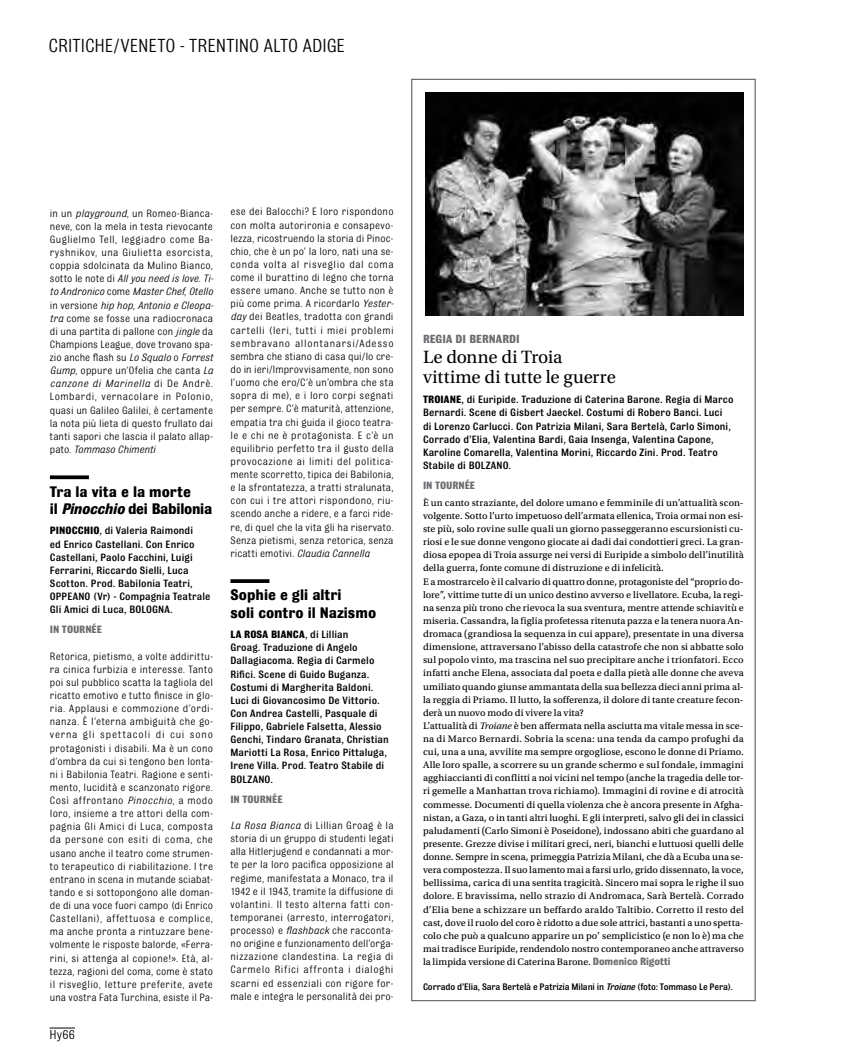
<style>
.page{position:relative;width:851px;height:1063px;background:#fff}
.page>*{position:absolute;margin:0;border:0;box-sizing:border-box;transform-origin:0 0}
.t1{font:20px "Bulldog";letter-spacing:-.005em;color:#000}
.t2{font:18.75px/20px "Utopia Std";letter-spacing:-.005em;color:#000}
.t3{font:700 16.25px/17.5px "Bulldog";color:#000}
.t4{font:13.75px "Bulldog";color:#000}
.t5{font:700 12.5px "Bulldog";color:#6d6e71}
.t6{font:11.25px/13.1px "Bulldog";letter-spacing:.01em;color:#000;text-align:justify}
.t7{font:500 11.25px/13.1px "Bulldog";letter-spacing:.01em;color:#000}
.t8{font:700 11.25px "Bulldog";color:#6d6e71}
.t9{font:10px/13.1px "Utopia Std Capt";letter-spacing:.005em;color:#000}
.t10{font:500 10px "Bulldog";letter-spacing:-.01em;color:#000}
.s1{font-style:italic}
.s2{font-weight:700}
.s3{font-family:"Utopia Std";font-style:italic}
.s4{font-family:"Bulldog";font-weight:700;font-size:11.25px;color:#6d6e71}
</style>
<div class="page">
<svg style="left:50px;top:1028px;width:25px;height:1px"></svg>
<img style="left:425px;top:92px;width:318px;height:223px">
<svg style="left:50px;top:475px;width:39px;height:4px"></svg>
<svg style="left:230px;top:579px;width:39px;height:4px"></svg>
<p class="t1" style="left:49px;top:35px;width:75px">criticHE/venet</p>
<p class="t1" style="left:165px;top:35px;width:34px">o - trent</p>
<p class="t1" style="left:235px;top:35px;width:97px">inoalto adige</p>
<p class="t6" style="left:50px;top:206px;width:165px">in un <span class="s1">playground</span>, un Romeo-Bianca&shy;neve, con la mela in testa rievocante Guglielmo Tell, leggiadro come Ba&shy;ryshnikov, una Giulietta esorcista, coppia sdolcinata da Mulino Bianco, sotto le note di <span class="s1">All you need is love</span>. <span class="s1">Ti&shy;to Andronico</span> come <span class="s1">Master Chef</span>, <span class="s1">Otello </span>in versione <span class="s1">hip hop</span>, <span class="s1">Antonio e Cleopa&shy;tra</span> come se fosse una radiocronaca di una partita di pallone con <span class="s1">jingle</span> da Champions League, dove trovano spa&shy;zio anche flash su <span class="s1">Lo Squalo</span> o <span class="s1">Forrest Gump</span>, oppure un’Ofelia che canta <span class="s1">La canzone di Marinella</span> di De Andrè.<br>Lombardi, vernacolare in Polonio, quasi un Galileo Galilei, è certamente la nota più lieta di questo frullato dai tanti sapori che lascia il palato allap&shy;pato. <span class="s1">Tommaso Chimenti</span></p>
<p class="t3" style="left:50px;top:482px;width:164px">Tra la vita e la morte<br>il <span class="s1">Pinocchio</span> dei Babilonia</p>
<p class="t7" style="left:50px;top:524px;width:162px"><span class="s2">PINOCCHIO</span>, di Valeria Raimondi<br>ed Enrico Castellani. Con Enrico<br>Castellani, Paolo Facchini, Luigi<br>Ferrarini, Riccardo Sielli, Luca<br>Scotton. Prod. Babilonia Teatri,<br>OPPEANO (Vr) - Compagnia Teatrale<br>Gli Amici di Luca, BOLOGNA.</p>
<p class="t8" style="left:50px;top:624px;width:19px">in tourn</p>
<p class="t8" style="left:92px;top:624px;width:11px">Ée</p>
<p class="t6" style="left:50px;top:649px;width:165px">Retorica, pietismo, a volte addirittu&shy;ra cinica furbizia e interesse. Tanto poi sul pubblico scatta la tagliola del ricatto emotivo e tutto finisce in glo&shy;ria. Applausi e commozione d’ordi&shy;nanza. È l’eterna ambiguità che go&shy;verna gli spettacoli di cui sono protagonisti i disabili. Ma è un cono d’ombra da cui si tengono ben lonta&shy;ni i Babilonia Teatri. Ragione e senti&shy;mento, lucidità e scanzonato rigore.<br>Così affrontano <span class="s1">Pinocchio</span>, a modo loro, insieme a tre attori della com&shy;pagnia Gli Amici di Luca, composta da persone con esiti di coma, che usano anche il teatro come strumen&shy;to terapeutico di riabilitazione. I tre entrano in scena in mutande sciabat&shy;tando e si sottopongono alle doman&shy;de di una voce fuori campo (di Enrico Castellani), affettuosa e complice, ma anche pronta a rintuzzare bene&shy;volmente le risposte balorde, «Ferra&shy;rini, si attenga al copione!». Età, al&shy;tezza, ragioni del coma, come è stato il risveglio, letture preferite, avete una vostra Fata Turchina, esiste il Pa-</p>
<p class="t4" style="left:50px;top:1028px;width:27px">Hy66</p>
<p class="t6" style="left:230px;top:205px;width:165px">ese dei Balocchi? E loro rispondono con molta autorironia e consapevo&shy;lezza, ricostruendo la storia di Pinoc&shy;chio, che è un po’ la loro, nati una se&shy;conda volta al risveglio dal coma come il burattino di legno che torna essere umano. Anche se tutto non è più come prima. A ricordarlo <span class="s1">Yester&shy;day</span> dei Beatles, tradotta con grandi cartelli (Ieri, tutti i miei problemi sembravano allontanarsi/Adesso sembra che stiano di casa qui/Io cre&shy;do in ieri/Improvvisamente, non sono l’uomo che ero/C’è un’ombra che sta sopra di me), e i loro corpi segnati per sempre. C’è maturità, attenzione, empatia tra chi guida il gioco teatra&shy;le e chi ne è protagonista. E c’è un equilibrio perfetto tra il gusto della provocazione ai limiti del politica&shy;mente scorretto, tipica dei Babilonia, e la sfrontatezza, a tratti stralunata, con cui i tre attori rispondono, riu&shy;scendo anche a ridere, e a farci ride&shy;re, di quel che la vita gli ha riservato.<br>Senza pietismi, senza retorica, senza ricatti emotivi. <span class="s1">Claudia Cannella</span></p>
<p class="t3" style="left:230px;top:586px;width:147px">Sophie e gli altri<br>soli contro il Nazismo</p>
<p class="t7" style="left:230px;top:628px;width:160px"><span class="s2">LA ROSA BIANCA</span>, di Lillian<br>Groag. Traduzione di Angelo<br>Dallagiacoma. Regia di Carmelo<br>Rifici. Scene di Guido Buganza.<br>Costumi di Margherita Baldoni.<br>Luci di Giovancosimo De Vittorio.<br>Con Andrea Castelli, Pasquale di<br>Filippo, Gabriele Falsetta, Alessio<br>Genchi, Tindaro Granata, Christian<br>Mariotti La Rosa, Enrico Pittaluga,<br>Irene Villa. Prod. Teatro Stabile di<br>BOLZANO.</p>
<p class="t8" style="left:230px;top:793px;width:19px">in tourn</p>
<p class="t8" style="left:272px;top:793px;width:11px">Ée</p>
<p class="t6" style="left:230px;top:819px;width:165px"><span class="s1">La Rosa Bianca</span> di Lillian Groag è la storia di un gruppo di studenti legati alla Hitlerjugend e condannati a mor&shy;te per la loro pacifica opposizione al regime, manifestata a Monaco, tra il 1942 e il 1943, tramite la diffusione di volantini. Il testo alterna fatti con&shy;temporanei (arresto, interrogatori, processo) e <span class="s1">flashback</span> che racconta&shy;no origine e funzionamento dell’orga&shy;nizzazione clandestina. La regia di Carmelo Rifici affronta i dialoghi scarni ed essenziali con rigore for&shy;male e integra le personalità dei pro-</p>
<p class="t5" style="left:423px;top:333px;width:7px">regia</p>
<p class="t5" style="left:455px;top:333px;width:21px">di bernardi</p>
<p class="t2" style="left:423px;top:347px;width:194px">Le donne di Troia vittime di tutte le guerre</p>
<p class="t7" style="left:423px;top:393px;width:312px"><span class="s2">TROIANE</span>, di Euripide. Traduzione di Caterina Barone. Regia di Marco Bernardi. Scene di Gisbert Jaeckel. Costumi di Robero Banci. Luci di Lorenzo Carlucci. Con Patrizia Milani, Sara Bertelà, Carlo Simoni, Corrado d’Elia, Valentina Bardi, Gaia Insenga, Valentina Capone, Karoline Comarella, Valentina Morini, Riccardo Zini. Prod. Teatro Stabile di BOLZANO.</p>
<p class="t8" style="left:423px;top:480px;width:19px">in tourn</p>
<p class="t8" style="left:464px;top:480px;width:11px">Ée</p>
<p class="t9" style="left:423px;top:496px;width:322px">È un canto straziante, del dolore umano e femminile di un’attualità scon&shy;volgente. Sotto l’urto impetuoso dell’armata ellenica, Troia ormai non esi&shy;ste più, solo rovine sulle quali un giorno passeggeranno escursionisti cu&shy;riosi e le sue donne vengono giocate ai dadi dai condottieri greci. La gran&shy;diosa epopea di Troia assurge nei versi di Euripide a simbolo dell’inutilità della guerra, fonte comune di distruzione e di infelicità.<br>E a mostrarcelo è il calvario di quattro donne, protagoniste del “proprio do&shy;lore”, vittime tutte di un unico destino avverso e livellatore. Ecuba, la regi&shy;na senza più trono che rievoca la sua sventura, mentre attende schiavitù e miseria. Cassandra, la figlia profetessa ritenuta pazza e la tenera nuora An&shy;dromaca (grandiosa la sequenza in cui appare), presentate in una diversa dimensione, attraversano l’abisso della catastrofe che non si abbatte solo sul popolo vinto, ma trascina nel suo precipitare anche i trionfatori. Ecco infatti anche Elena, associata dal poeta e dalla pietà alle donne che aveva umiliato quando giunse ammantata della sua bellezza dieci anni prima al&shy;la reggia di Priamo. Il lutto, la sofferenza, il dolore di tante creature fecon&shy;derà un nuovo modo di vivere la vita?<br>L’attualità di <span class="s3">Troiane</span> è ben affermata nella asciutta ma vitale messa in sce&shy;na di Marco Bernardi. Sobria la scena: una tenda da campo profughi da cui, una a una, avvilite ma sempre orgogliose, escono le donne di Priamo.<br>Alle loro spalle, a scorrere su un grande schermo e sul fondale, immagini agghiaccianti di conflitti a noi vicini nel tempo (anche la tragedia delle tor&shy;ri gemelle a Manhattan trova richiamo). Immagini di rovine e di atrocità commesse. Documenti di quella violenza che è ancora presente in Afgha&shy;nistan, a Gaza, o in tanti altri luoghi. E gli interpreti, salvo gli dei in classici paludamenti (Carlo Simoni è Poseidone), indossano abiti che guardano al presente. Grezze divise i militari greci, neri, bianchi e luttuosi quelli delle donne. Sempre in scena, primeggia Patrizia Milani, che dà a Ecuba una se&shy;vera compostezza. Il suo lamento mai a farsi urlo, grido dissennato, la voce, bellissima, carica di una sentita tragicità. Sincero mai sopra le righe il suo dolore. E bravissima, nello strazio di Andromaca, Sarà Bertelà. Corrado d’Elia bene a schizzare un beffardo araldo Taltibio. Corretto il resto del cast, dove il ruolo del coro è ridotto a due sole attrici, bastanti a uno spetta&shy;colo che può a qualcuno apparire un po’ semplicistico (e non lo è) ma che mai tradisce Euripide, rendendolo nostro contemporaneo anche attraverso la limpida versione di Caterina Barone. <span class="s4">Domenico Rigotti</span></p>
<p class="t10" style="left:423px;top:981px;width:311px">Corrado d’Elia, Sara Bertelà e Patrizia Milani in <span class="s1">Troiane</span> (foto: Tommaso Le Pera).</p>
</div>
